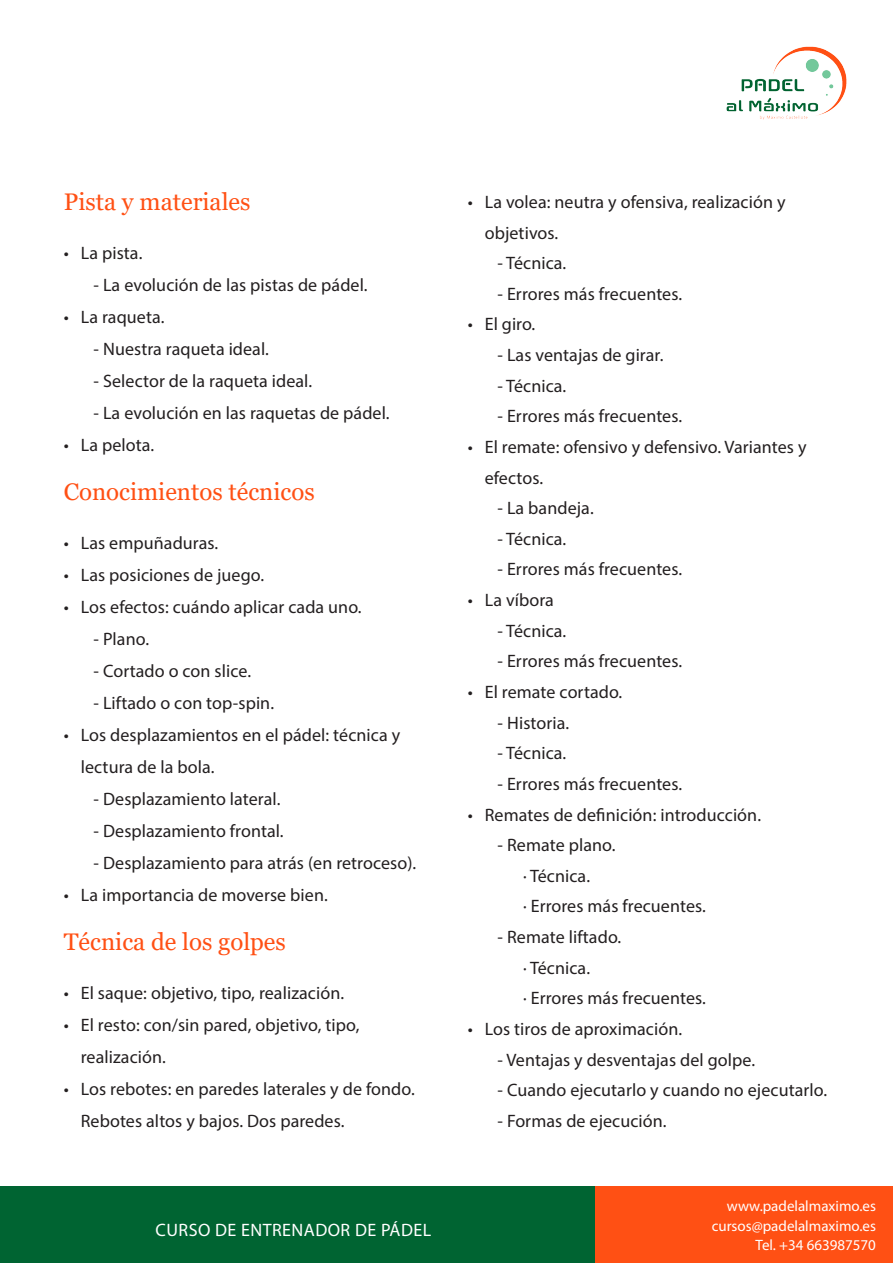
<style>
.page{position:relative;width:893px;height:1263px;background:#fff}
.page>*{position:absolute;margin:0;border:0;box-sizing:border-box;transform-origin:0 0}
.Título_naranja{font:24px "Georgia";color:#ff5014}
.Naranja_nivel_2{font:18px/32px "Myriad Pro";letter-spacing:.005em;color:#231f20}
.Naranja_nivel_3{font:18px "Myriad Pro";letter-spacing:.005em;color:#231f20}
.t1{font:18px "Myriad Pro";letter-spacing:.025em;color:#fff}
.t2{font:15px/19.5px "Myriad Pro";color:#fff;text-align:right}
</style>
<div class="page">
<img style="left:726px;top:46px;width:121px;height:74px">
<div style="left:0;top:1186px;width:595px;height:77px;background:#006432"></div>
<div style="left:595px;top:1186px;width:298px;height:77px;background:#ff5014"></div>
<p class="Título_naranja" style="left:64px;top:187px;width:188px">Pista y materiales</p>
<p class="Naranja_nivel_2" style="left:64px;top:236px;width:80px">• La pista.</p>
<p class="Naranja_nivel_2" style="left:94px;top:268px;width:276px">- La evolución de las pistas de pádel.</p>
<p class="Naranja_nivel_2" style="left:64px;top:300px;width:102px">• La raqueta.</p>
<p class="Naranja_nivel_2" style="left:94px;top:332px;width:177px">- Nuestra raqueta ideal.</p>
<p class="Naranja_nivel_2" style="left:94px;top:364px;width:220px">- Selector de la raqueta ideal.</p>
<p class="Naranja_nivel_2" style="left:94px;top:396px;width:298px">- La evolución en las raquetas de pádel.</p>
<p class="Naranja_nivel_2" style="left:64px;top:428px;width:92px">• La pelota.</p>
<p class="Título_naranja" style="left:64px;top:477px;width:252px">Conocimientos técnicos</p>
<p class="Naranja_nivel_2" style="left:64px;top:526px;width:156px">• Las empuñaduras.</p>
<p class="Naranja_nivel_2" style="left:64px;top:558px;width:202px">• Las posiciones de juego.</p>
<p class="Naranja_nivel_2" style="left:64px;top:590px;width:299px">• Los efectos: cuándo aplicar cada uno.</p>
<p class="Naranja_nivel_2" style="left:94px;top:622px;width:57px">- Plano.</p>
<p class="Naranja_nivel_2" style="left:94px;top:654px;width:159px">- Cortado o con slice.</p>
<p class="Naranja_nivel_2" style="left:94px;top:686px;width:182px">- Liftado o con top-spin.</p>
<p class="Naranja_nivel_2" style="left:81px;top:718px;width:321px;text-indent:-17px">• Los desplazamientos en el pádel: técnica y lectura de la bola.</p>
<p class="Naranja_nivel_2" style="left:94px;top:782px;width:188px">- Desplazamiento lateral.</p>
<p class="Naranja_nivel_2" style="left:94px;top:814px;width:192px">- Desplazamiento frontal.</p>
<p class="Naranja_nivel_2" style="left:94px;top:846px;width:324px">- Desplazamiento para atrás (en retroceso).</p>
<p class="Naranja_nivel_2" style="left:64px;top:878px;width:266px">• La importancia de moverse bien.</p>
<p class="Título_naranja" style="left:64px;top:927px;width:224px">Técnica de los golpes</p>
<p class="Naranja_nivel_2" style="left:64px;top:976px;width:282px">• El saque: objetivo, tipo, realización.</p>
<p class="Naranja_nivel_2" style="left:81px;top:1008px;width:280px;text-indent:-17px">• El resto: con/sin pared, objetivo, tipo, realización.</p>
<p class="Naranja_nivel_2" style="left:81px;top:1072px;width:335px;text-indent:-17px">• Los rebotes: en paredes laterales y de fondo.<br>Rebotes altos y bajos. Dos paredes.</p>
<p class="t1" style="left:156px;top:1219px;width:277px">CURSO DE ENTRENADOR DE PÁDEL</p>
<p class="Naranja_nivel_2" style="left:485px;top:186px;width:302px;line-height:30.6px;text-indent:-17px">• La volea: neutra y ofensiva, realización y objetivos.</p>
<p class="Naranja_nivel_2" style="left:497px;top:247px;width:70px">- Técnica.</p>
<p class="Naranja_nivel_2" style="left:497px;top:277px;width:186px">- Errores más frecuentes.</p>
<p class="Naranja_nivel_2" style="left:468px;top:308px;width:69px">• El giro.</p>
<p class="Naranja_nivel_2" style="left:497px;top:339px;width:167px">- Las ventajas de girar.</p>
<p class="Naranja_nivel_2" style="left:497px;top:369px;width:70px">- Técnica.</p>
<p class="Naranja_nivel_2" style="left:497px;top:400px;width:186px">- Errores más frecuentes.</p>
<p class="Naranja_nivel_2" style="left:485px;top:431px;width:323px;line-height:30.6px;text-indent:-17px">• El remate: ofensivo y defensivo. Variantes y efectos.</p>
<p class="Naranja_nivel_2" style="left:497px;top:492px;width:98px">- La bandeja.</p>
<p class="Naranja_nivel_2" style="left:497px;top:522px;width:70px">- Técnica.</p>
<p class="Naranja_nivel_2" style="left:497px;top:553px;width:186px">- Errores más frecuentes.</p>
<p class="Naranja_nivel_2" style="left:468px;top:584px;width:88px">• La víbora</p>
<p class="Naranja_nivel_2" style="left:497px;top:614px;width:70px">- Técnica.</p>
<p class="Naranja_nivel_2" style="left:497px;top:645px;width:186px">- Errores más frecuentes.</p>
<p class="Naranja_nivel_2" style="left:468px;top:676px;width:156px">• El remate cortado.</p>
<p class="Naranja_nivel_2" style="left:497px;top:706px;width:73px">- Historia.</p>
<p class="Naranja_nivel_2" style="left:497px;top:737px;width:70px">- Técnica.</p>
<p class="Naranja_nivel_2" style="left:497px;top:768px;width:186px">- Errores más frecuentes.</p>
<p class="Naranja_nivel_2" style="left:468px;top:798px;width:295px">• Remates de definición: introducción.</p>
<p class="Naranja_nivel_2" style="left:497px;top:829px;width:120px">- Remate plano.</p>
<p class="Naranja_nivel_3" style="left:523px;top:865px;width:69px">· Técnica.</p>
<p class="Naranja_nivel_3" style="left:523px;top:895px;width:184px">· Errores más frecuentes.</p>
<p class="Naranja_nivel_2" style="left:497px;top:921px;width:125px">- Remate liftado.</p>
<p class="Naranja_nivel_3" style="left:523px;top:956px;width:69px">· Técnica.</p>
<p class="Naranja_nivel_3" style="left:523px;top:987px;width:184px">· Errores más frecuentes.</p>
<p class="Naranja_nivel_2" style="left:468px;top:1013px;width:216px">• Los tiros de aproximación.</p>
<p class="Naranja_nivel_2" style="left:497px;top:1043px;width:259px">- Ventajas y desventajas del golpe.</p>
<p class="Naranja_nivel_2" style="left:497px;top:1074px;width:331px">- Cuando ejecutarlo y cuando no ejecutarlo.</p>
<p class="Naranja_nivel_2" style="left:497px;top:1104px;width:171px">- Formas de ejecución.</p>
<p class="t2" style="left:712px;top:1196px;width:166px">www.padelalmaximo.es cursos@padelalmaximo.es<br>Tel. +34 663987570</p>
</div>
